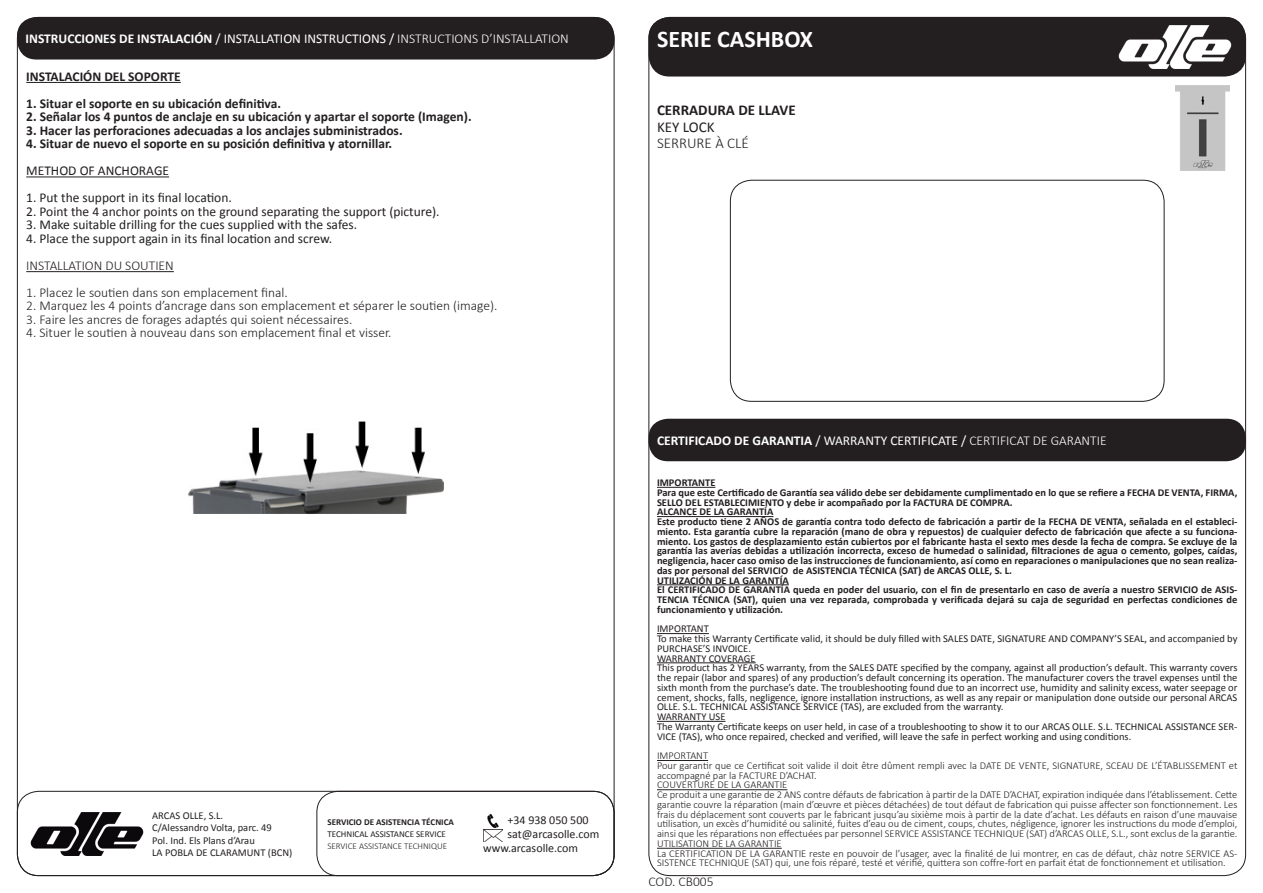
<style>
.page{position:relative;width:1263px;height:893px;background:#fff}
.page>*{position:absolute;margin:0;border:0;box-sizing:border-box;transform-origin:0 0}
.t1{font:700 24px "Calibri";color:#fff}
.t2{font:700 15px "Calibri";color:#231f20}
.t3{font:300 15px "Calibri";color:#231f20}
.t4{font:15px "Calibri";color:#231f20}
.t5{font:300 13.5px "Calibri";color:#231f20}
.t6{font:700 13.5px "Calibri";color:#231f20}
.t7{font:13.5px "Calibri";color:#231f20}
.t8{font:700 13.5px "Calibri";color:#fff}
.t9{font:12px "Calibri";color:#231f20}
.t10{font:700 10.5px/9.8px "Calibri";color:#231f20;text-align:justify}
.t11{font:300 10.5px/9.8px "Calibri";color:#231f20}
.t12{font:10.5px/9.8px "Calibri";color:#231f20}
.t13{font:700 9px "Calibri";color:#231f20}
.t14{font:9px "Calibri";color:#231f20}
.t15{font:300 9px "Calibri";color:#231f20}
.s1{font-weight:400}
.s2{font-weight:300}
</style>
<div class="page">
<div style="left:648px;top:17px;width:598px;height:60px;background:#231f20;border-radius:21px"></div>
<div style="left:17px;top:17px;width:597px;height:43px;background:#231f20;border-radius:20px"></div>
<hr style="left:657px;top:487px;width:58px;height:1px;background:#231f20">
<hr style="left:657px;top:516px;width:116px;height:1px;background:#231f20">
<hr style="left:657px;top:584px;width:132px;height:1px;background:#231f20">
<hr style="left:657px;top:633px;width:52px;height:1px;background:#231f20">
<hr style="left:657px;top:662px;width:99px;height:1px;background:#231f20">
<hr style="left:657px;top:721px;width:68px;height:1px;background:#231f20">
<hr style="left:657px;top:760px;width:51px;height:1px;background:#231f20">
<hr style="left:657px;top:789px;width:130px;height:1px;background:#231f20">
<hr style="left:657px;top:848px;width:125px;height:1px;background:#231f20">
<div style="left:648px;top:419px;width:598px;height:42px;background:#231f20;border-radius:20px"></div>
<div style="left:730px;top:180px;width:434px;height:222px;border:1px solid #231f20;border-radius:21px"></div>
<hr style="left:26px;top:82px;width:155px;height:1px;background:#231f20">
<hr style="left:26px;top:176px;width:143px;height:1px;background:#231f20">
<hr style="left:26px;top:271px;width:148px;height:1px;background:#231f20">
<div style="left:17px;top:791px;width:597px;height:85px;border:1px solid #231f20;border-radius:21px"></div>
<div style="left:316px;top:791px;width:298px;height:85px;border:1px solid #231f20;border-radius:21px"></div>
<img style="left:30px;top:813px;width:113px;height:42px">
<svg style="left:488px;top:814px;width:10px;height:13px"></svg>
<img style="left:483px;top:829px;width:20px;height:13px">
<img style="left:1118px;top:26px;width:113px;height:42px">
<img style="left:1175px;top:85px;width:54px;height:86px">
<img style="left:188px;top:422px;width:255px;height:91px">
<p class="t8" style="left:26px;top:30px;width:545px">INSTRUCCIONES DE INSTALACIÓN <span class="s1">/ INSTALLATION INSTRUCTIONS /</span> <span class="s2">INSTRUCTIONS D’INSTALLATION</span></p>
<p class="t6" style="left:26px;top:68px;width:156px">INSTALACIÓN DEL SOPORTE</p>
<p class="t6" style="left:26px;top:95px;width:256px">1. Situar el soporte en su ubicación definitiva.</p>
<p class="t6" style="left:26px;top:108px;width:447px">2. Señalar los 4 puntos de anclaje en su ubicación y apartar el soporte (Imagen).</p>
<p class="t6" style="left:26px;top:122px;width:378px">3. Hacer las perforaciones adecuadas a los anclajes subministrados.</p>
<p class="t6" style="left:26px;top:135px;width:367px">4. Situar de nuevo el soporte en su posición definitiva y atornillar.</p>
<p class="t7" style="left:26px;top:162px;width:144px">METHOD OF ANCHORAGE</p>
<p class="t7" style="left:26px;top:189px;width:207px">1. Put the support in its final location.</p>
<p class="t7" style="left:26px;top:203px;width:415px">2. Point the 4 anchor points on the ground separating the support (picture).</p>
<p class="t7" style="left:26px;top:216px;width:332px">3. Make suitable drilling for the cues supplied with the safes.</p>
<p class="t7" style="left:26px;top:230px;width:307px">4. Place the support again in its final location and screw.</p>
<p class="t5" style="left:26px;top:257px;width:149px">INSTALLATION DU SOUTIEN</p>
<p class="t5" style="left:26px;top:284px;width:263px">1. Placez le soutien dans son emplacement final.</p>
<p class="t5" style="left:26px;top:298px;width:473px">2. Marquez les 4 points d’ancrage dans son emplacement et séparer le soutien (image).</p>
<p class="t5" style="left:26px;top:311px;width:328px">3. Faire les ancres de forages adaptés qui soient nécessaires.</p>
<p class="t5" style="left:26px;top:325px;width:367px">4. Situer le soutien à nouveau dans son emplacement final et visser.</p>
<p class="t12" style="left:152px;top:810px;width:72px">ARCAS OLLE, S.L.</p>
<p class="t12" style="left:152px;top:823px;width:121px">C/Alessandro Volta, parc. 49</p>
<p class="t12" style="left:152px;top:835px;width:104px">Pol. Ind. Els Plans d’Arau</p>
<p class="t12" style="left:152px;top:848px;width:142px">LA POBLA DE CLARAMUNT (BCN)</p>
<p class="t13" style="left:327px;top:816px;width:128px">SERVICIO DE ASISTENCIA TÉCNICA</p>
<p class="t14" style="left:327px;top:828px;width:120px">TECHNICAL ASSISTANCE SERVICE</p>
<p class="t15" style="left:327px;top:840px;width:121px">SERVICE ASSISTANCE TECHNIQUE</p>
<p class="t9" style="left:507px;top:812px;width:83px">+34 938 050 500</p>
<p class="t9" style="left:507px;top:826px;width:93px">sat@arcasolle.com</p>
<p class="t9" style="left:483px;top:841px;width:96px">www.arcasolle.com</p>
<p class="t1" style="left:657px;top:24px;width:157px">SERIE CASHBOX</p>
<p class="t2" style="left:657px;top:101px;width:140px">CERRADURA DE LLAVE</p>
<p class="t4" style="left:657px;top:117px;width:59px">KEY LOCK</p>
<p class="t3" style="left:657px;top:134px;width:93px">SERRURE À CLÉ</p>
<p class="t8" style="left:657px;top:432px;width:451px">CERTIFICADO DE GARANTIA <span class="s1">/ WARRANTY CERTIFICATE /</span> <span class="s2">CERTIFICAT DE GARANTIE</span></p>
<p class="t10" style="left:657px;top:478px;width:60px">IMPORTANTE</p>
<p class="t10" style="left:657px;top:487px;width:582px">Para que este Certificado de Garantía sea válido debe ser debidamente cumplimentado en lo que se refiere a FECHA DE VENTA, FIRMA,<br>SELLO DEL ESTABLECIMIENTO y debe ir acompañado por la FACTURA DE COMPRA.</p>
<p class="t10" style="left:657px;top:507px;width:118px">ALCANCE DE LA GARANTÍA</p>
<p class="t10" style="left:657px;top:517px;width:582px">Este producto tiene 2 AÑOS de garantía contra todo defecto de fabricación a partir de la FECHA DE VENTA, señalada en el estableci&shy;miento. Esta garantía cubre la reparación (mano de obra y repuestos) de cualquier defecto de fabricación que afecte a su funciona&shy;miento. Los gastos de desplazamiento están cubiertos por el fabricante hasta el sexto mes desde la fecha de compra. Se excluye de la garantía las averías debidas a utilización incorrecta, exceso de humedad o salinidad, filtraciones de agua o cemento, golpes, caídas, negligencia, hacer caso omiso de las instrucciones de funcionamiento, así como en reparaciones o manipulaciones que no sean realiza&shy;das por personal del SERVICIO de ASISTENCIA TÉCNICA (SAT) de ARCAS OLLE, S. L.</p>
<p class="t10" style="left:657px;top:575px;width:133px">UTILIZACIÓN DE LA GARANTÍA</p>
<p class="t10" style="left:657px;top:585px;width:582px">El CERTIFICADO DE GARANTÍA queda en poder del usuario, con el fin de presentarlo en caso de avería a nuestro SERVICIO de ASIS-TENCIA TÉCNICA (SAT), quien una vez reparada, comprobada y verificada dejará su caja de seguridad en perfectas condiciones de funcionamiento y utilización.</p>
<p class="t12" style="left:657px;top:624px;width:53px">IMPORTANT</p>
<p class="t12" style="left:657px;top:634px;width:582px">To make this Warranty Certificate valid, it should be duly filled with SALES DATE, SIGNATURE AND COMPANY’S SEAL, and accompanied by<br>PURCHASE’S INVOICE.</p>
<p class="t12" style="left:657px;top:653px;width:100px">WARRANTY COVERAGE</p>
<p class="t12" style="left:657px;top:663px;width:582px;text-align:justify">This product has 2 YEARS warranty, from the SALES DATE specified by the company, against all production’s default. This warranty covers the repair (labor and spares) of any production’s default concerning its operation. The manufacturer covers the travel expenses until the sixth month from the purchase’s date. The troubleshooting found due to an incorrect use, humidity and salinity excess, water seepage or cement, shocks, falls, negligence, ignore installation instructions, as well as any repair or manipulation done outside our personal ARCAS OLLE. S.L. TECHNICAL ASSISTANCE SERVICE (TAS), are excluded from the warranty.</p>
<p class="t12" style="left:657px;top:712px;width:70px">WARRANTY USE</p>
<p class="t12" style="left:657px;top:722px;width:582px">The Warranty Certificate keeps on user held, in case of a troubleshooting to show it to our ARCAS OLLE. S.L. TECHNICAL ASSISTANCE SER-<br>VICE (TAS), who once repaired, checked and verified, will leave the safe in perfect working and using conditions.</p>
<p class="t11" style="left:657px;top:751px;width:53px">IMPORTANT</p>
<p class="t11" style="left:657px;top:760px;width:582px">Pour garantir que ce Certificat soit valide il doit être dûment rempli avec la DATE DE VENTE, SIGNATURE, SCEAU DE L’ÉTABLISSEMENT et accompagné par la FACTURE D’ACHAT.</p>
<p class="t11" style="left:657px;top:780px;width:132px">COUVERTURE DE LA GARANTIE</p>
<p class="t11" style="left:657px;top:790px;width:582px;text-align:justify">Ce produit a une garantie de 2 ANS contre défauts de fabrication à partir de la DATE D’ACHAT, expiration indiquée dans l’établissement. Cette garantie couvre la réparation (main d’œuvre et pièces détachées) de tout défaut de fabrication qui puisse affecter son fonctionnement. Les frais du déplacement sont couverts par le fabricant jusqu’au sixième mois à partir de la date d’achat. Les défauts en raison d’une mauvaise utilisation, un excès d’humidité ou salinité, fuites d’eau ou de ciment, coups, chutes, négligence, ignorer les instructions du mode d’emploi, ainsi que les réparations non effectuées par personnel SERVICE ASSISTANCE TECHNIQUE (SAT) d’ARCAS OLLE, S.L., sont exclus de la garantie.</p>
<p class="t11" style="left:657px;top:838px;width:126px">UTILISATION DE LA GARANTIE</p>
<p class="t11" style="left:657px;top:848px;width:582px">La CERTIFICATION DE LA GARANTIE reste en pouvoir de l’usager, avec la finalité de lui montrer, en cas de défaut, chàz notre SERVICE AS-<br>SISTENCE TECHNIQUE (SAT) qui, une fois réparé, testé et vérifié, quittera son coffre-fort en parfait état de fonctionnement et utilisation.</p>
<p class="t5" style="left:648px;top:873px;width:67px">COD. CB005</p>
</div>
